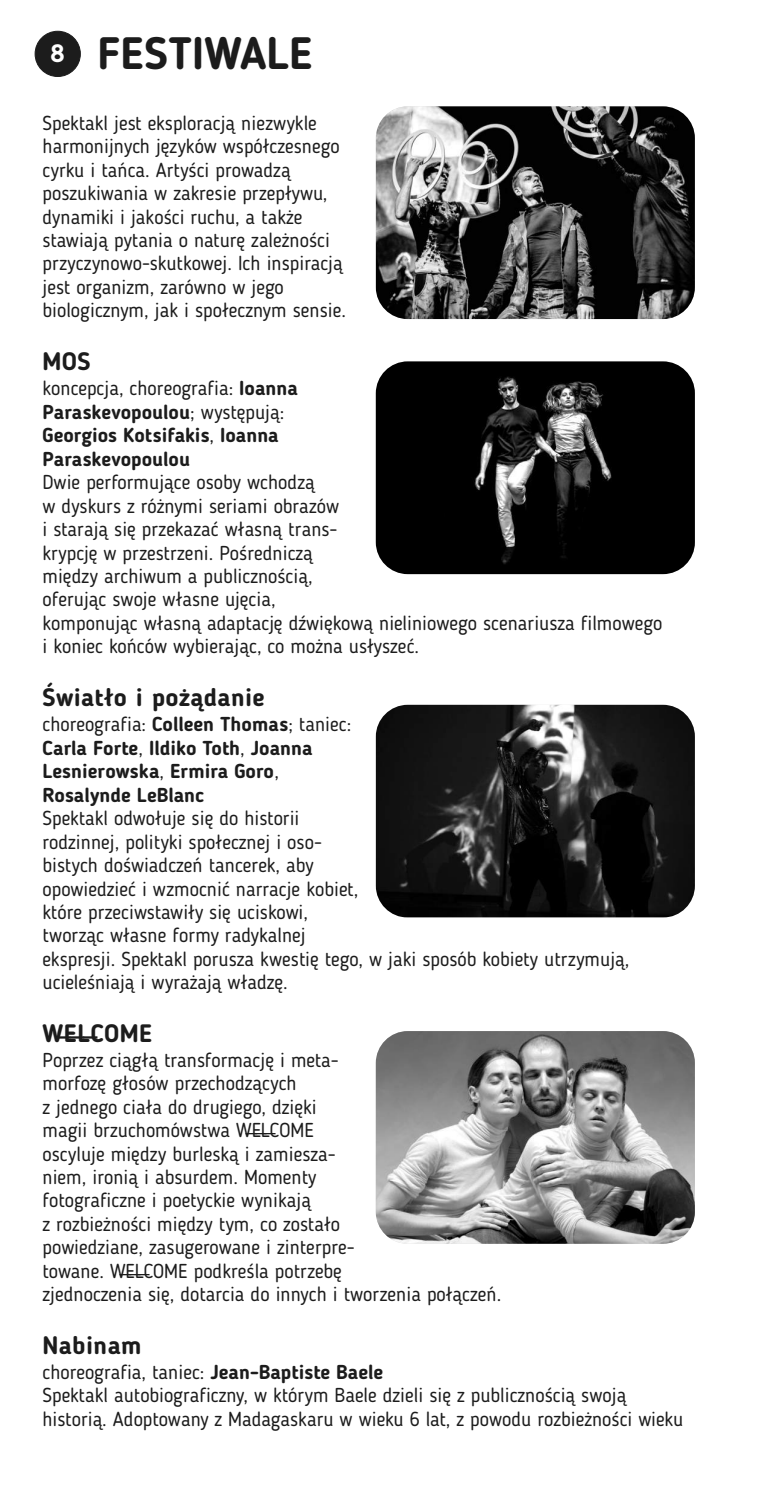
<style>
.page{position:relative;width:780px;height:1489px;background:#fff}
.page>*{position:absolute;margin:0;border:0;box-sizing:border-box;transform-origin:0 0}
.t1{font:700 45px "Blogger Sans";color:#1c1c1c}
.t2{font:700 25px "Blogger Sans";letter-spacing:.015em;color:#1c1c1c}
.t3{font:20px/23.5px "Blogger Sans";color:#1c1c1c}
.t4{font:700 20px/23.5px "Blogger Sans";color:#1c1c1c}
.s1{font-weight:400}
.s2{font-family:"Arial"}
.s3{font-weight:700}
</style>
<div class="page">
<div style="left:35px;top:31px;width:46px;height:46px;background:#1c1c1c;border:1px solid #1c1c1c;border-radius:50%"></div>
<img style="left:376px;top:106px;width:318px;height:213px;border-radius:32px">
<img style="left:376px;top:361px;width:318px;height:213px;border-radius:32px">
<img style="left:376px;top:704px;width:318px;height:213px;border-radius:32px">
<img style="left:376px;top:1031px;width:318px;height:212px;border-radius:32px">
<h1 class="t1" style="left:51px;top:35px;width:263px"><sup>8</sup> FESTIWALE</h1>
<p class="t3" style="left:43px;top:113px;width:305px">Spektakl jest eksploracją niezwykle harmonijnych języków współczesnego cyrku i tańca. Artyści prowadzą poszukiwania w zakresie przepływu, dynamiki i jakości ruchu, a także stawiają pytania o naturę zależności przyczynowo-skutkowej. Ich inspiracją jest organizm, zarówno w jego biologicznym, jak i społecznym sensie.</p>
<p class="t2" style="left:43px;top:351px;width:50px">MOS</p>
<p class="t4" style="left:43px;top:378px;width:257px"><span class="s1">koncepcja, choreografia:</span> Ioanna<br>Paraskevopoulou<span class="s1">; występują:<br></span>Georgios Kotsifakis<span class="s1">,</span> Ioanna<br>Paraskevopoulou</p>
<p class="t3" style="left:42px;top:472px;width:621px">Dwie performujące osoby wchodzą<br>w dyskurs z różnymi seriami obrazów<br>i starają się przekazać własną trans-<br>krypcję w przestrzeni. Pośredniczą<br>między archiwum a publicznością,<br>oferując swoje własne ujęcia,<br>komponując własną adaptację dźwiękową nieliniowego scenariusza filmowego i koniec końców wybierając, co można usłyszeć.</p>
<p class="t2" style="left:42px;top:687px;width:224px">Światło i pożądanie</p>
<p class="t4" style="left:42px;top:714px;width:310px"><span class="s1">choreografia:</span> Colleen Thomas<span class="s1">; taniec:<br></span>Carla Forte<span class="s1">,</span> Ildiko Toth<span class="s1">,</span> Joanna<br>Lesnierowska<span class="s1">,</span> Ermira Goro<span class="s1">,<br></span>Rosalynde LeBlanc</p>
<p class="t3" style="left:42px;top:808px;width:588px">Spektakl odwołuje się do historii<br>rodzinnej, polityki społecznej i oso-<br>bistych doświadczeń tancerek, aby<br>opowiedzieć i wzmocnić narracje kobiet,<br>które przeciwstawiły się uciskowi,<br>tworząc własne formy radykalnej<br>ekspresji. Spektakl porusza kwestię tego, w jaki sposób kobiety utrzymują, ucieleśniają i wyrażają władzę.</p>
<p class="t2" style="left:42px;top:1023px;width:111px">W<span class="s2">̶</span>E<span class="s2">̶</span>L<span class="s2">̶</span>COME</p>
<p class="t3" style="left:42px;top:1049px;width:460px">Poprzez ciągłą transformację i meta-<br>morfozę głosów przechodzących<br>z jednego ciała do drugiego, dzięki<br>magii brzuchomówstwa WE<span class="s2">̶</span>L<span class="s2">̶</span>C<span class="s2">̶</span>OME<br>oscyluje między burleską i zamiesza-<br>niem, ironią i absurdem. Momenty<br>fotograficzne i poetyckie wynikają<br>z rozbieżności między tym, co zostało<br>powiedziane, zasugerowane i zinterpre-<br>towane. WE<span class="s2">̶</span>L<span class="s2">̶</span>C<span class="s2">̶</span>OME podkreśla potrzebę<br>zjednoczenia się, dotarcia do innych i tworzenia połączeń.</p>
<p class="t2" style="left:42px;top:1335px;width:101px">Nabinam</p>
<p class="t3" style="left:42px;top:1361px;width:642px">choreografia, taniec: <span class="s3">Jean-Baptiste Baele<br></span>Spektakl autobiograficzny, w którym Baele dzieli się z publicznością swoją historią. Adoptowany z Madagaskaru w wieku 6 lat, z powodu rozbieżności wieku</p>
</div>
